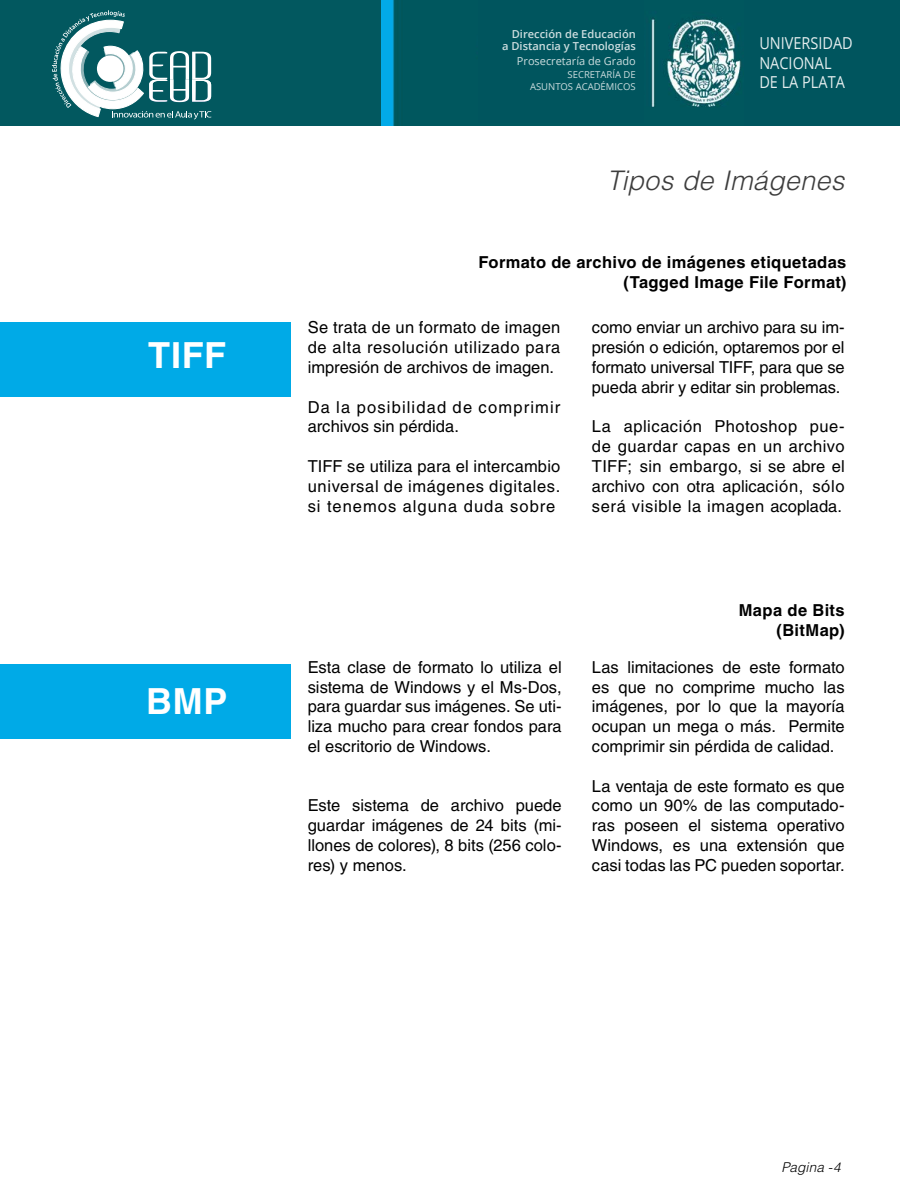
<style>
.page{position:relative;width:900px;height:1200px;background:#fff}
.page>*{position:absolute;margin:0;border:0;box-sizing:border-box;transform-origin:0 0}
.t1{font:700 36px "Helvetica LT Std";letter-spacing:.02em;color:#fff}
.t2{font:italic 300 27px "Helvetica LT Std";letter-spacing:.01em;color:#3d3d3d}
.t3{font:16.5px/19.8px "Helvetica LT Std";color:#000;text-align:justify}
.t4{font:700 16.5px/19.8px "Helvetica LT Std";letter-spacing:.02em;color:#000;text-align:right}
.t5{font:16.5px/19.8px "Helvetica LT Std";letter-spacing:.065em;color:#000}
.t6{font:16.5px/19.8px "Open Sans";color:rgb(255 255 255/.9);scale:.88 1}
.t7{font:italic 300 13.5px "Helvetica LT Std";letter-spacing:.01em;color:#000}
.t8{font:600 10.95px/11.6px "Open Sans";color:rgb(255 255 255/.8);text-align:right}
.t9{font:10.95px "Open Sans";color:rgb(255 255 255/.8)}
.t10{font:9.45px/11.9px "Open Sans";color:rgb(255 255 255/.8);text-align:right}
</style>
<div class="page">
<div style="left:0;top:322px;width:290px;height:75px;background:#00aae7"></div>
<div style="left:0;top:664px;width:290px;height:75px;background:#00aae7"></div>
<img style="left:381px;top:0;width:363px;height:125px">
<div style="left:744px;top:0;width:156px;height:125px;background:#00555e"></div>
<div style="left:478px;top:0;width:166px;height:122px;background:#00555e"></div>
<div style="left:0;top:0;width:381px;height:125px;background:#02585f"></div>
<svg style="left:52px;top:10px;width:159px;height:109px"></svg>
<h1 class="t1" style="left:148px;top:334px;width:79px">TIFF</h1>
<h1 class="t1" style="left:146px;top:679px;width:83px">BMP</h1>
<p class="t8" style="left:502px;top:28px;width:135px">Dirección de Educación<br>a Distancia y Tecnologías</p>
<p class="t9" style="left:517px;top:53px;width:120px">Prosecretaría de Grado</p>
<p class="t10" style="left:530px;top:68px;width:107px">SECRETARÍA DE<br>ASUNTOS ACADÉMICOS</p>
<p class="t6" style="left:759px;top:33px;width:108px">UNIVERSIDAD<br>NACIONAL<br>DE LA PLATA</p>
<h2 class="t2" style="left:607px;top:163px;width:239px">Tipos de Imágenes</h2>
<p class="t4" style="left:478px;top:252px;width:370px">Formato de archivo de imágenes etiquetadas (Tagged Image File Format)</p>
<p class="t3" style="left:308px;top:318px;width:254px">Se trata de un formato de imagen de alta resolución utilizado para impresión de archivos de imagen.</p>
<p class="t5" style="left:308px;top:397px;width:254px">Da la posibilidad de comprimir archivos sin pérdida.</p>
<p class="t3" style="left:308px;top:456px;width:254px">TIFF se utiliza para el intercambio universal de imágenes digitales. si tenemos alguna duda sobre</p>
<p class="t3" style="left:592px;top:318px;width:254px">como enviar un archivo para su im&shy;presión o edición, optaremos por el formato universal TIFF, para que se pueda abrir y editar sin problemas.</p>
<p class="t3" style="left:592px;top:417px;width:254px">La aplicación Photoshop pue&shy;de guardar capas en un archivo TIFF; sin embargo, si se abre el archivo con otra aplicación, sólo será visible la imagen acoplada.</p>
<p class="t3" style="left:308px;top:657px;width:256px">Esta clase de formato lo utiliza el sistema de Windows y el Ms-Dos, para guardar sus imágenes. Se uti&shy;liza mucho para crear fondos para el escritorio de Windows.</p>
<p class="t3" style="left:308px;top:796px;width:256px">Este sistema de archivo puede guardar imágenes de 24 bits (mi&shy;llones de colores), 8 bits (256 colo&shy;res) y menos.</p>
<p class="t4" style="left:739px;top:600px;width:107px">Mapa de Bits (BitMap)</p>
<p class="t3" style="left:592px;top:657px;width:254px">Las limitaciones de este formato es que no comprime mucho las imágenes, por lo que la mayoría ocupan un mega o más. Permite comprimir sin pérdida de calidad.</p>
<p class="t3" style="left:592px;top:776px;width:254px">La ventaja de este formato es que como un 90% de las computado&shy;ras poseen el sistema operativo Windows, es una extensión que casi todas las PC pueden soportar.</p>
<p class="t7" style="left:782px;top:1159px;width:61px">Pagina -4</p>
</div>
